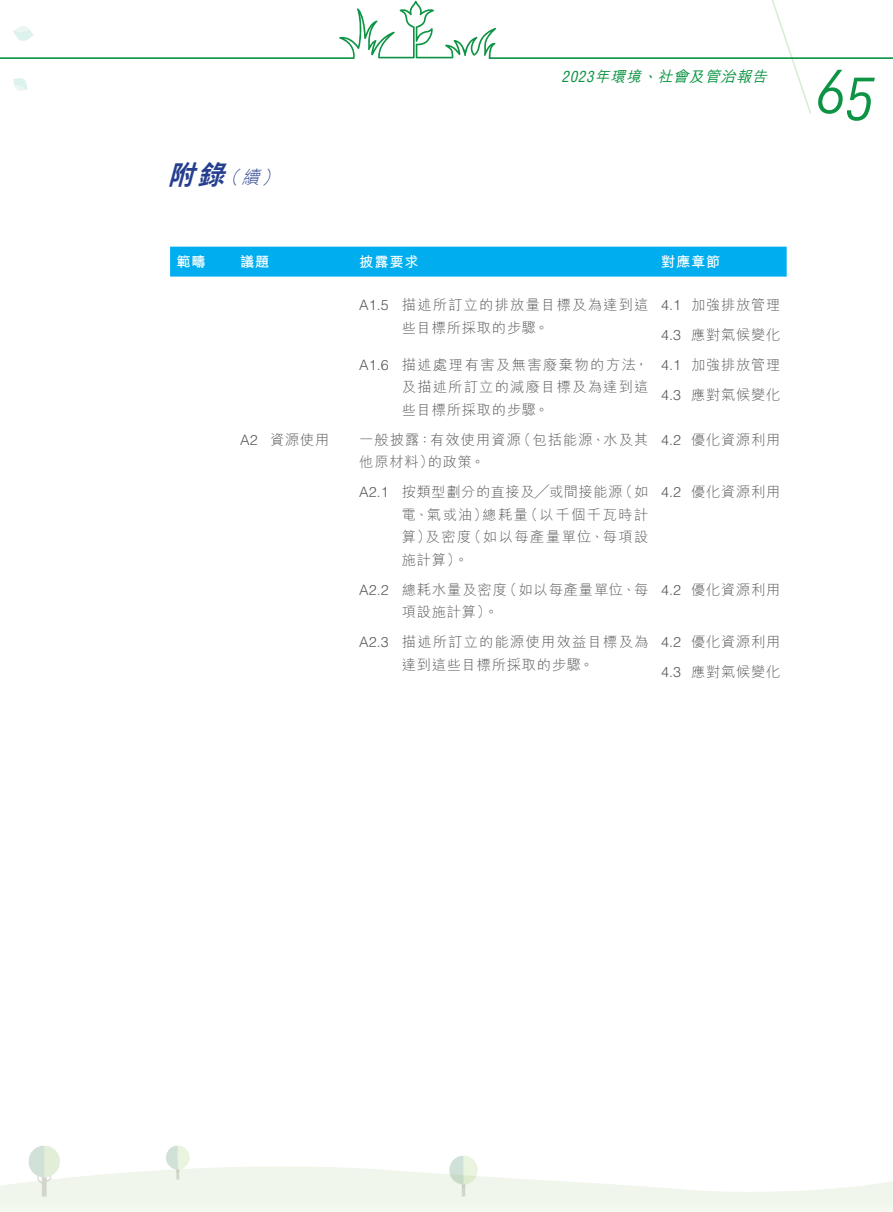
<style>
.page{position:relative;width:893px;height:1212px;background:#fff}
.page>*{position:absolute;margin:0;border:0;box-sizing:border-box;transform-origin:0 0}
.t1{font:60px "DIN Regular Italic Alt";color:#0d9344}
.t2{font:italic 300 18px "M Hei HK";color:#253f8e}
.t3{font:italic 500 15px "M Hei HK";color:#0d9344}
.t4{font:300 14.25px/22.5px "M Hei HK";letter-spacing:.06em;color:#57585a}
.t5{font:300 14.25px/22.5px "M Hei HK";letter-spacing:.085em;color:#57585a}
.t6{font:700 14.25px "M Hei HK";letter-spacing:.055em;color:#fff}
.s1{font-weight:800;font-size:27px}
.s2{font-family:"Helvetica LT Std";font-weight:400;font-stretch:condensed}
.s3{font-family:"Helvetica LT Std"}
</style>
<div class="page">
<svg style="left:13px;top:78px;width:14px;height:13px"></svg>
<svg style="left:772px;top:0;width:39px;height:114px"></svg>
<svg style="left:0;top:1px;width:893px;height:58px"></svg>
<img style="left:0;top:1145px;width:893px;height:67px">
<div style="left:170px;top:247px;width:617px;height:30px;background:#00aeef"></div>
<p class="t2" style="left:168px;top:168px;width:118px"><span class="s1">附錄</span>（續）</p>
<p class="t3" style="left:561px;top:66px;width:212px"><span class="s2">2 0 2 3</span> 年環境、社會及管治報告</p>
<p class="t6" style="left:176px;top:252px;width:31px">範疇</p>
<p class="t6" style="left:240px;top:252px;width:31px">議題</p>
<p class="t6" style="left:359px;top:252px;width:61px">披露要求</p>
<p class="t6" style="left:661px;top:252px;width:61px">對應章節</p>
<p class="t5" style="left:402px;top:293px;width:248px;text-indent:-43px"><span class="s3">A1.5</span> 描述所訂立的排放量目標及為達到這些目標所採取的步驟。</p>
<p class="t4" style="left:661px;top:290px;width:121px;line-height:30px"><span class="s3">4.1</span> 加強排放管理<br><span class="s3">4.3</span> 應對氣候變化</p>
<p class="t4" style="left:402px;top:353px;width:248px;text-align:justify;text-indent:-43px"><span class="s3">A1.6</span> 描述處理有害及無害廢棄物的方法，及描述所訂立的減廢目標及為達到這些目標所採取的步驟。</p>
<p class="t4" style="left:661px;top:349px;width:121px;line-height:30px"><span class="s3">4.1</span> 加強排放管理<br><span class="s3">4.3</span> 應對氣候變化</p>
<p class="t4" style="left:240px;top:428px;width:91px"><span class="s3">A2</span> 資源使用</p>
<p class="t4" style="left:359px;top:428px;width:291px">一般披露：有效使用資源（包括能源、水及其他原材料）的政策。</p>
<p class="t4" style="left:661px;top:428px;width:121px"><span class="s3">4.2</span> 優化資源利用</p>
<p class="t4" style="left:402px;top:481px;width:248px;text-align:justify;text-indent:-43px"><span class="s3">A2.1</span> 按類型劃分的直接及╱或間接能源（如電、氣或油）總耗量（以千個千瓦時計算）及密度（如以每產量單位、每項設施計算）。</p>
<p class="t4" style="left:661px;top:481px;width:121px"><span class="s3">4.2</span> 優化資源利用</p>
<p class="t4" style="left:402px;top:578px;width:248px;text-indent:-43px"><span class="s3">A2.2</span> 總耗水量及密度（如以每產量單位、每項設施計算）。</p>
<p class="t4" style="left:661px;top:578px;width:121px"><span class="s3">4.2</span> 優化資源利用</p>
<p class="t5" style="left:402px;top:630px;width:248px;text-indent:-43px"><span class="s3">A2.3</span> 描述所訂立的能源使用效益目標及為達到這些目標所採取的步驟。</p>
<p class="t4" style="left:661px;top:627px;width:121px;line-height:30px"><span class="s3">4.2</span> 優化資源利用<br><span class="s3">4.3</span> 應對氣候變化</p>
<h1 class="t1" style="left:816px;top:54px;width:61px">65</h1>
</div>
